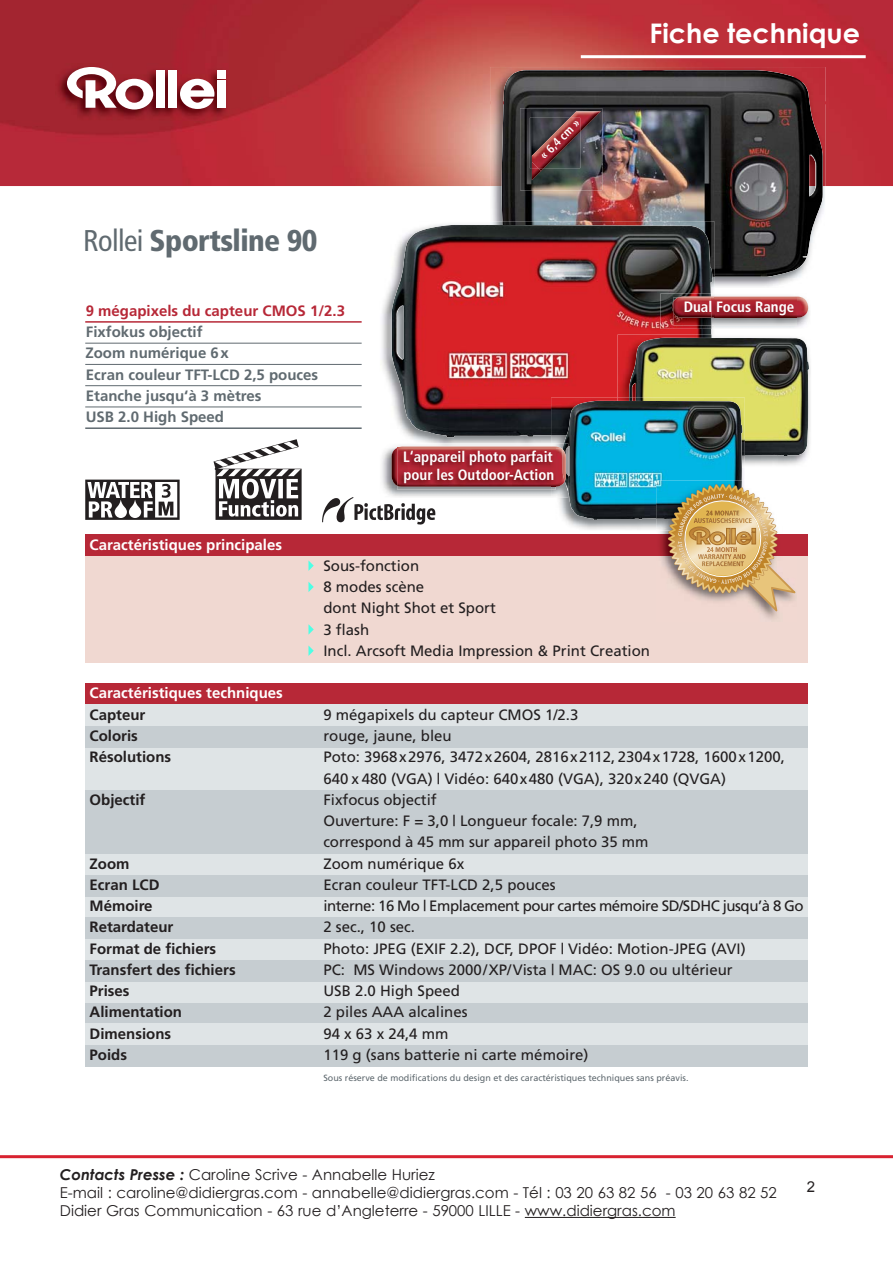
<style>
.page{position:relative;width:893px;height:1263px;background:#fff}
.page>*{position:absolute;margin:0;border:0;box-sizing:border-box;transform-origin:0 0}
.t1{font:900 condensed 30px "Frutiger";letter-spacing:-.02em;color:#606a70}
.t2{font:700 27px "Century Gothic";color:#fff}
.t3{font:15px/21.3px "Frutiger";color:#231f20}
.t4{font:15px/18px "Century Gothic";color:#231f20}
.t5{font:700 15px "Frutiger";color:#231f20}
.t6{font:700 15px/21.3px "Frutiger";color:#606a70}
.t7{font:700 15px/21.3px "Frutiger";color:#fff}
.t8{font:15px "Frutiger";letter-spacing:-.03em;color:#231f20}
.t9{font:700 condensed 15px/18px "Frutiger";color:#fff}
.t10{font:700 condensed 12px "Frutiger";color:#fff}
.t11{font:9px "Frutiger";color:#606a70}
.s1{font-family:"Frutiger LT";font-weight:400}
.s2{color:#b72837}
.s3{color:#231f20}
.s4{font-weight:700;font-style:italic}
</style>
<div class="page">
<hr style="left:525px;top:1217px;width:151px;height:1px;background:#231f20">
<hr style="left:0;top:1155px;width:893px;height:3px;background:#d82230">
<img style="left:0;top:0;width:893px;height:186px">
<img style="left:55px;top:64px;width:173px;height:56px">
<svg style="left:180px;top:79px;width:34px;height:30px"></svg>
<div style="left:156px;top:70px;width:9px;height:38px;background:#fff"></div>
<div style="left:168px;top:70px;width:9px;height:38px;background:#fff"></div>
<div style="left:217px;top:70px;width:9px;height:8px;background:#fff"></div>
<div style="left:217px;top:80px;width:9px;height:28px;background:#fff"></div>
<svg style="left:67px;top:67px;width:86px;height:42px"></svg>
<hr style="left:85px;top:427px;width:277px;height:2px;background:#606a70">
<img style="left:490px;top:67px;width:335px;height:220px">
<img style="left:502px;top:70px;width:321px;height:207px">
<img style="left:381px;top:224px;width:170px;height:219px">
<img style="left:502px;top:222px;width:213px;height:55px">
<img style="left:392px;top:225px;width:321px;height:212px">
<img style="left:715px;top:337px;width:96px;height:128px">
<img style="left:618px;top:335px;width:93px;height:63px">
<img style="left:629px;top:338px;width:180px;height:118px">
<img style="left:558px;top:467px;width:186px;height:63px">
<img style="left:551px;top:435px;width:13px;height:8px">
<img style="left:551px;top:398px;width:67px;height:37px">
<svg style="left:742px;top:456px;width:3px;height:11px"></svg>
<img style="left:618px;top:398px;width:11px;height:3px">
<img style="left:629px;top:398px;width:116px;height:58px">
<img style="left:564px;top:401px;width:178px;height:119px">
<img style="left:520px;top:108px;width:82px;height:82px">
<img style="left:538px;top:111px;width:63px;height:60px">
<img style="left:530px;top:118px;width:2px;height:50px">
<svg style="left:532px;top:168px;width:9px;height:12px"></svg>
<img style="left:532px;top:118px;width:48px;height:50px">
<div style="left:85px;top:684px;width:723px;height:21px;background:#b72837"></div>
<div style="left:85px;top:939px;width:723px;height:21px;background:#dfe4e6"></div>
<div style="left:85px;top:1002px;width:723px;height:22px;background:#c6cdd1"></div>
<div style="left:85px;top:1045px;width:723px;height:21px;background:#c6cdd1"></div>
<div style="left:85px;top:896px;width:723px;height:21px;background:#dfe4e6"></div>
<div style="left:85px;top:981px;width:723px;height:21px;background:#dfe4e6"></div>
<div style="left:85px;top:1024px;width:723px;height:21px;background:#dfe4e6"></div>
<div style="left:85px;top:917px;width:723px;height:22px;background:#c6cdd1"></div>
<div style="left:85px;top:960px;width:723px;height:21px;background:#c6cdd1"></div>
<div style="left:85px;top:875px;width:723px;height:21px;background:#c6cdd1"></div>
<div style="left:85px;top:854px;width:723px;height:21px;background:#dfe4e6"></div>
<div style="left:85px;top:790px;width:723px;height:64px;background:#c6cdd1"></div>
<div style="left:85px;top:705px;width:723px;height:21px;background:#dfe4e6"></div>
<div style="left:85px;top:747px;width:723px;height:43px;background:#dfe4e6"></div>
<div style="left:85px;top:726px;width:723px;height:21px;background:#c6cdd1"></div>
<hr style="left:85px;top:364px;width:277px;height:1px;background:#606a70">
<hr style="left:85px;top:343px;width:277px;height:1px;background:#606a70">
<hr style="left:85px;top:321px;width:277px;height:2px;background:#b72837">
<hr style="left:85px;top:385px;width:277px;height:1px;background:#606a70">
<hr style="left:85px;top:407px;width:277px;height:1px;background:#606a70">
<div style="left:85px;top:535px;width:723px;height:21px;background:#b72837"></div>
<div style="left:85px;top:556px;width:723px;height:106px;background:#f0d8d1"></div>
<svg style="left:308px;top:560px;width:6px;height:11px"></svg>
<svg style="left:308px;top:582px;width:6px;height:10px"></svg>
<svg style="left:308px;top:624px;width:6px;height:11px"></svg>
<svg style="left:308px;top:645px;width:6px;height:11px"></svg>
<svg style="left:214px;top:439px;width:88px;height:81px"></svg>
<svg style="left:322px;top:497px;width:113px;height:28px"></svg>
<svg style="left:85px;top:480px;width:95px;height:40px"></svg>
<img style="left:380px;top:443px;width:171px;height:55px">
<img style="left:551px;top:486px;width:17px;height:12px">
<img style="left:563px;top:476px;width:5px;height:16px">
<img style="left:392px;top:448px;width:4px;height:38px">
<img style="left:396px;top:446px;width:155px;height:44px">
<img style="left:551px;top:476px;width:15px;height:10px">
<img style="left:563px;top:476px;width:3px;height:5px">
<img style="left:399px;top:486px;width:152px;height:1px">
<svg style="left:551px;top:486px;width:7px;height:4px"></svg>
<svg style="left:551px;top:443px;width:18px;height:33px"></svg>
<img style="left:660px;top:293px;width:150px;height:36px">
<img style="left:711px;top:297px;width:97px;height:20px">
<img style="left:672px;top:297px;width:1px;height:15px">
<img style="left:715px;top:297px;width:81px;height:28px">
<img style="left:673px;top:297px;width:38px;height:28px">
<svg style="left:711px;top:317px;width:4px;height:8px"></svg>
<img style="left:680px;top:317px;width:31px;height:1px">
<img style="left:656px;top:530px;width:141px;height:89px">
<img style="left:656px;top:519px;width:8px;height:11px">
<img style="left:656px;top:481px;width:8px;height:38px">
<svg style="left:664px;top:480px;width:131px;height:131px"></svg>
<hr style="left:581px;top:55px;width:285px;height:3px;background:#fff">
<p class="t1" style="left:83px;top:223px;width:236px"><span class="s1">Rollei</span> Sportsline 90</p>
<p class="t6" style="left:85px;top:300px;width:261px"><span class="s2">9 mégapixels du capteur CMOS 1/2.3<br></span>Fixfokus objectif<br>Zoom numérique 6x<br>Ecran couleur TFT-LCD 2,5 pouces<br>Etanche jusqu‘à 3 mètres<br>USB 2.0 High Speed</p>
<p class="t7" style="left:89px;top:534px;width:194px">Caractéristiques principales</p>
<p class="t10" style="left:536px;top:152px;width:53px;rotate:-45deg">« 6,4 cm »</p>
<p class="t9" style="left:403px;top:448px;width:153px">L‘appareil photo parfait pour les Outdoor-Action</p>
<p class="t2" style="left:649px;top:16px;width:212px">Fiche technique</p>
<p class="t9" style="left:684px;top:298px;width:112px">Dual Focus Range</p>
<p class="t7" style="left:89px;top:682px;width:195px">Caractéristiques techniques<br><span class="s3">Capteur</span></p>
<p class="t3" style="left:323px;top:555px;width:328px">Sous-fonction<br>8 modes scène<br>dont Night Shot et Sport<br>3 flash<br>Incl. Arcsoft Media Impression &amp; Print Creation</p>
<p class="t3" style="left:323px;top:704px;width:257px">9 mégapixels du capteur CMOS 1/2.3</p>
<p class="t5" style="left:89px;top:727px;width:50px">Coloris</p>
<p class="t3" style="left:323px;top:725px;width:130px">rouge, jaune, bleu</p>
<p class="t5" style="left:89px;top:748px;width:83px">Résolutions</p>
<p class="t3" style="left:323px;top:746px;width:463px">Poto: 3968x2976, 3472x2604, 2816x2112, 2304x1728, 1600x1200,<br>640 x 480 (VGA) | Vidéo: 640x480 (VGA), 320x240 (QVGA)</p>
<p class="t5" style="left:89px;top:791px;width:57px">Objectif</p>
<p class="t3" style="left:323px;top:789px;width:327px">Fixfocus objectif<br>Ouverture: F = 3,0 | Longueur focale: 7,9 mm, correspond à 45 mm sur appareil photo 35 mm</p>
<p class="t5" style="left:89px;top:854px;width:42px">Zoom</p>
<p class="t3" style="left:323px;top:852px;width:142px">Zoom numérique 6x</p>
<p class="t5" style="left:89px;top:876px;width:72px">Ecran LCD</p>
<p class="t3" style="left:323px;top:874px;width:234px">Ecran couleur TFT-LCD 2,5 pouces</p>
<p class="t5" style="left:89px;top:897px;width:65px">Mémoire</p>
<p class="t8" style="left:323px;top:897px;width:482px">interne: 16 Mo | Emplacement pour cartes mémoire SD/SDHC jusqu’à 8 Go</p>
<p class="t5" style="left:89px;top:918px;width:85px">Retardateur</p>
<p class="t3" style="left:323px;top:916px;width:93px">2 sec., 10 sec.</p>
<p class="t5" style="left:89px;top:939px;width:128px">Format de fichiers</p>
<p class="t3" style="left:323px;top:938px;width:424px">Photo: JPEG (EXIF 2.2), DCF, DPOF | Vidéo: Motion-JPEG (AVI)</p>
<p class="t5" style="left:90px;top:961px;width:148px">Transfert des fichiers</p>
<p class="t3" style="left:323px;top:959px;width:411px">PC: MS Windows 2000/XP/Vista | MAC: OS 9.0 ou ultérieur</p>
<p class="t5" style="left:90px;top:982px;width:42px">Prises</p>
<p class="t3" style="left:323px;top:980px;width:138px">USB 2.0 High Speed</p>
<p class="t5" style="left:90px;top:1003px;width:94px">Alimentation</p>
<p class="t3" style="left:323px;top:1001px;width:146px">2 piles AAA alcalines</p>
<p class="t5" style="left:90px;top:1025px;width:83px">Dimensions</p>
<p class="t3" style="left:323px;top:1023px;width:127px">94 x 63 x 24,4 mm</p>
<p class="t5" style="left:90px;top:1046px;width:39px">Poids</p>
<p class="t3" style="left:323px;top:1044px;width:267px">119 g (sans batterie ni carte mémoire)</p>
<p class="t11" style="left:323px;top:1073px;width:367px">Sous réserve de modifications du design et des caractéristiques techniques sans préavis.</p>
<p class="t4" style="left:60px;top:1165px;width:718px"><span class="s4">Contacts Presse :</span> Caroline Scrive - Annabelle Huriez<br>E-mail : caroline@didiergras.com - annabelle@didiergras.com - Tél : 03 20 63 82 56 - 03 20 63 82 52<br>Didier Gras Communication - 63 rue d’Angleterre - 59000 LILLE - www.didiergras.com</p>
</div>
